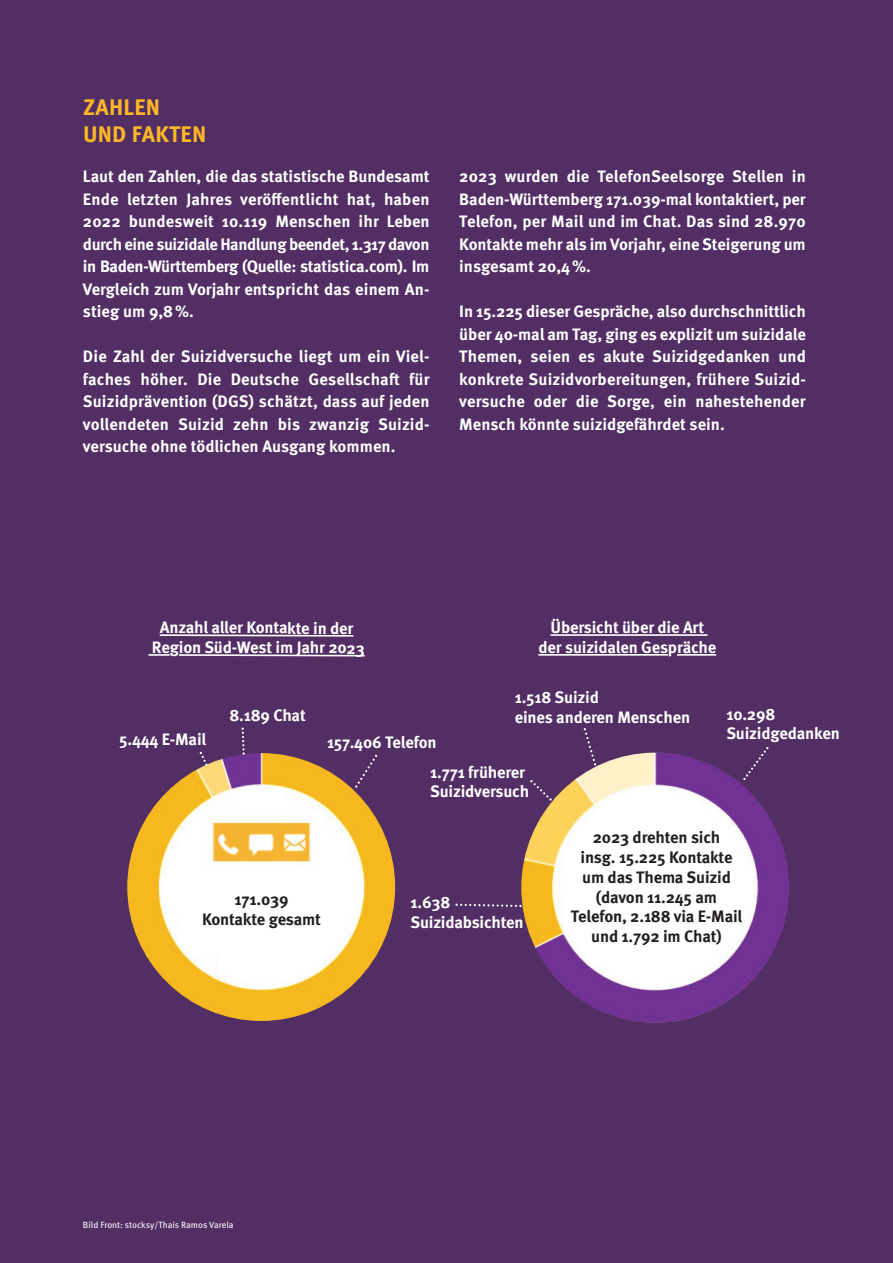
<style>
.page{position:relative;width:893px;height:1263px;background:#522e64}
.page>*{position:absolute;margin:0;border:0;box-sizing:border-box;transform-origin:0 0}
.t1{font:700 22.5px "Meta OT";letter-spacing:.01em;color:#fcb825}
.t2{font:700 16.5px/22.5px "Meta OT";letter-spacing:-.01em;color:#fff;text-align:justify}
.t3{font:700 16.5px/19.8px "Meta OT";letter-spacing:-.01em;color:#231f20;text-align:center}
.t4{font:9px "Meta OT";color:#fff}
</style>
<div class="page">
<img style="left:127px;top:753px;width:268px;height:268px;border-radius:50%">
<img style="left:521px;top:753px;width:268px;height:270px;border-radius:50%">
<svg style="left:159px;top:634px;width:195px;height:3px"></svg>
<hr style="left:148px;top:654px;width:22px;height:2px;background:#fff">
<svg style="left:178px;top:654px;width:187px;height:3px"></svg>
<hr style="left:551px;top:634px;width:157px;height:2px;background:#fff">
<hr style="left:538px;top:654px;width:130px;height:2px;background:#fff">
<hr style="left:677px;top:654px;width:39px;height:2px;background:#fff">
<div style="left:184px;top:869px;width:158px;height:51px;background:#fff"></div>
<div style="left:218px;top:924px;width:97px;height:51px;background:#fff"></div>
<svg style="left:199px;top:751px;width:9px;height:15px"></svg>
<svg style="left:240px;top:727px;width:6px;height:28px"></svg>
<svg style="left:355px;top:754px;width:23px;height:34px"></svg>
<svg style="left:583px;top:728px;width:14px;height:37px"></svg>
<svg style="left:530px;top:780px;width:22px;height:21px"></svg>
<svg style="left:455px;top:903px;width:67px;height:5px"></svg>
<div style="left:561px;top:790px;width:186px;height:192px;background:#fff;border-radius:50%"></div>
<svg style="left:743px;top:747px;width:26px;height:33px"></svg>
<p class="t1" style="left:83px;top:98px;width:79px">ZAHLEN</p>
<p class="t1" style="left:83px;top:125px;width:125px">UND FAKTEN</p>
<p class="t2" style="left:83px;top:167px;width:348px">Laut den Zahlen, die das statistische Bundesamt Ende letzten Jahres veröffentlicht hat, haben 2022 bundesweit 10.119 Menschen ihr Leben durch eine suizidale Handlung beendet, 1.317 davon in Baden-Württemberg (Quelle: statistica.com). Im Vergleich zum Vorjahr entspricht das einem An&shy;stieg um 9,8%.</p>
<p class="t2" style="left:83px;top:347px;width:348px">Die Zahl der Suizidversuche liegt um ein Viel&shy;faches höher. Die Deutsche Gesellschaft für Suizidprävention (DGS) schätzt, dass auf jeden vollendeten Suizid zehn bis zwanzig Suizid&shy;versuche ohne tödlichen Ausgang kommen.</p>
<p class="t2" style="left:459px;top:167px;width:348px">2023 wurden die TelefonSeelsorge Stellen in Baden-Württemberg 171.039-mal kontaktiert, per Telefon, per Mail und im Chat. Das sind 28.970<br>Kontakte mehr als im Vorjahr, eine Steigerung um insgesamt 20,4%.</p>
<p class="t2" style="left:459px;top:302px;width:348px">In 15.225 dieser Gespräche, also durchschnittlich über 40-mal am Tag, ging es explizit um suizidale Themen, seien es akute Suizidgedanken und konkrete Suizidvorbereitungen, frühere Suizid&shy;versuche oder die Sorge, ein nahestehender Mensch könnte suizidgefährdet sein.</p>
<p class="t2" style="left:160px;top:618px;width:195px">Anzahl aller Kontakte in der</p>
<p class="t2" style="left:152px;top:637px;width:214px">Region Süd-West im Jahr 2023</p>
<p class="t2" style="left:119px;top:729px;width:89px">5.444 E-Mail</p>
<p class="t2" style="left:229px;top:705px;width:78px">8.189 Chat</p>
<p class="t2" style="left:327px;top:732px;width:111px">157.406 Telefon</p>
<p class="t2" style="left:551px;top:617px;width:155px">Übersicht über die Art</p>
<p class="t2" style="left:538px;top:637px;width:179px">der suizidalen Gespräche</p>
<p class="t2" style="left:515px;top:688px;width:86px">1.518 Suizid</p>
<p class="t2" style="left:515px;top:707px;width:177px">eines anderen Menschen</p>
<p class="t2" style="left:726px;top:704px;width:51px">10.298</p>
<p class="t2" style="left:726px;top:724px;width:115px">Suizidgedanken</p>
<p class="t3" style="left:235px;top:891px;width:56px">171.039</p>
<p class="t3" style="left:202px;top:910px;width:120px">Kontakte gesamt</p>
<p class="t2" style="left:430px;top:762px;width:96px">1.771 früherer</p>
<p class="t2" style="left:430px;top:782px;width:100px">Suizidversuch</p>
<p class="t2" style="left:410px;top:892px;width:41px">1.638</p>
<p class="t2" style="left:410px;top:912px;width:115px">Suizidabsichten</p>
<p class="t3" style="left:593px;top:829px;width:129px">2023 drehten sich</p>
<p class="t3" style="left:580px;top:849px;width:153px">insg. 15.225 Kontakte</p>
<p class="t3" style="left:582px;top:868px;width:150px">um das Thema Suizid</p>
<p class="t3" style="left:596px;top:888px;width:123px">(davon 11.245 am</p>
<p class="t3" style="left:571px;top:908px;width:173px">Telefon, 2.188 via E-Mail und 1.792 im Chat)</p>
<p class="t4" style="left:83px;top:1221px;width:152px">Bild Front: stocksy/Thais Ramos Varela</p>
</div>
